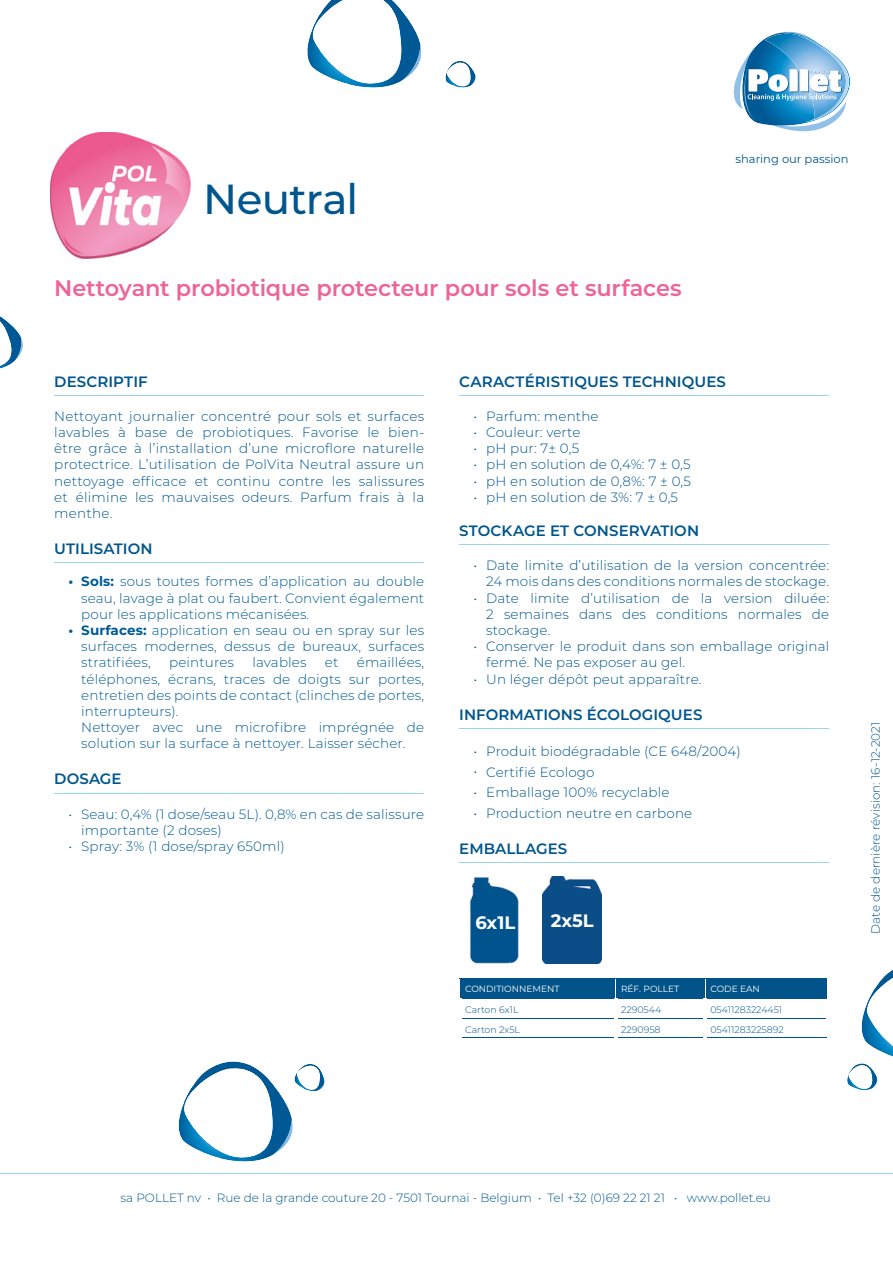
<style>
.page{position:relative;width:893px;height:1263px;background:#fff}
.page>*{position:absolute;margin:0;border:0;box-sizing:border-box;transform-origin:0 0}
.t1{font:500 42px "Montserrat";letter-spacing:-.015em;color:#00568d}
.t2{font:600 22.5px "Montserrat";letter-spacing:-.01em;color:#ec6598}
.t3{font:700 18px "Montserrat";color:#fff}
.t4{font:600 15px "Montserrat";letter-spacing:.005em;color:#00568d}
.t5{font:300 13.5px/16.2px "Montserrat";letter-spacing:.01em;color:#00568d;text-align:justify}
.t6{font:300 13.5px/16.2px "Montserrat";letter-spacing:.01em;color:#005a93;text-align:justify}
.t7{font:300 12px "Montserrat";color:#00568d}
.t8{font:11.55px "Montserrat";color:#00568d}
.t9{font:300 9.45px "Montserrat";color:#005489}
.t10{font:9px "Montserrat";color:#fff}
.s1{font-weight:700}
</style>
<div class="page">
<hr style="left:54px;top:395px;width:370px;height:1px;background:#99d5e9">
<hr style="left:54px;top:562px;width:370px;height:1px;background:#99d5e9">
<hr style="left:54px;top:793px;width:370px;height:1px;background:#99d5e9">
<hr style="left:459px;top:395px;width:370px;height:1px;background:#99d5e9">
<hr style="left:459px;top:544px;width:370px;height:1px;background:#99d5e9">
<hr style="left:459px;top:728px;width:370px;height:1px;background:#99d5e9">
<hr style="left:459px;top:862px;width:370px;height:1px;background:#99d5e9">
<svg style="left:307px;top:0;width:115px;height:88px"></svg>
<svg style="left:178px;top:1061px;width:147px;height:101px"></svg>
<svg style="left:445px;top:61px;width:31px;height:27px"></svg>
<svg style="left:0;top:316px;width:23px;height:52px"></svg>
<hr style="left:0;top:1173px;width:893px;height:1px;background:#99d5e9">
<svg style="left:861px;top:970px;width:32px;height:86px"></svg>
<svg style="left:847px;top:1063px;width:31px;height:27px"></svg>
<img style="left:50px;top:132px;width:140px;height:126px">
<img style="left:470px;top:877px;width:49px;height:86px">
<hr style="left:458px;top:998px;width:158px;height:1px;background:#005489">
<hr style="left:616px;top:998px;width:89px;height:1px;background:#005489">
<div style="left:459px;top:978px;width:368px;height:20px;background:#005489"></div>
<hr style="left:705px;top:998px;width:121px;height:1px;background:#005489">
<hr style="left:461px;top:1018px;width:153px;height:1px;background:#005489">
<hr style="left:617px;top:1018px;width:86px;height:1px;background:#005489">
<hr style="left:458px;top:1038px;width:158px;height:1px;background:#005489">
<hr style="left:616px;top:1038px;width:89px;height:1px;background:#005489">
<hr style="left:706px;top:1018px;width:120px;height:1px;background:#005489">
<hr style="left:705px;top:1038px;width:121px;height:1px;background:#005489">
<hr style="left:458px;top:998px;width:3px;height:20px;background:#fff">
<hr style="left:614px;top:998px;width:3px;height:20px;background:#fff">
<hr style="left:703px;top:998px;width:3px;height:20px;background:#fff">
<img style="left:543px;top:876px;width:59px;height:87px">
<img style="left:846px;top:68px;width:4px;height:34px">
<svg style="left:733px;top:31px;width:113px;height:101px"></svg>
<h1 class="t1" style="left:203px;top:176px;width:157px">Neutral</h1>
<h2 class="t2" style="left:54px;top:275px;width:629px">Nettoyant probiotique protecteur pour sols et surfaces</h2>
<p class="t8" style="left:735px;top:155px;width:115px">sharing our passion</p>
<p class="t4" style="left:54px;top:373px;width:95px">DESCRIPTIF</p>
<p class="t5" style="left:54px;top:408px;width:371px">Nettoyant journalier concentré pour sols et surfaces lavables à base de probiotiques. Favorise le bien&shy;être grâce à l’installation d’une microflore naturelle protectrice. L’utilisation de PolVita Neutral assure un nettoyage efficace et continu contre les salissures et élimine les mauvaises odeurs. Parfum frais à la menthe.</p>
<p class="t4" style="left:54px;top:541px;width:100px">UTILISATION</p>
<p class="t6" style="left:81px;top:574px;width:344px;text-indent:-13px"><span class="s1">• Sols:</span> sous toutes formes d’application au double seau, lavage à plat ou faubert. Convient également pour les applications mécanisées.</p>
<p class="t6" style="left:81px;top:623px;width:344px;text-indent:-13px"><span class="s1">• Surfaces:</span> application en seau ou en spray sur les surfaces modernes, dessus de bureaux, surfaces stratifiées,</p>
<p class="t6" style="left:81px;top:655px;width:344px;text-align:left;text-indent:276px">émaillées, téléphones, écrans, traces de doigts sur portes, entretien des points de contact (clinches de portes, interrupteurs).<br>Nettoyer avec une microfibre imprégnée de solution sur la surface à nettoyer. Laisser sécher.</p>
<p class="t4" style="left:54px;top:771px;width:69px">DOSAGE</p>
<p class="t6" style="left:81px;top:806px;width:344px;text-indent:-13px">• Seau: 0,4% (1 dose/seau 5L). 0,8% en cas de salissure importante (2 doses)</p>
<p class="t6" style="left:69px;top:839px;width:218px">• Spray: 3% (1 dose/spray 650ml)</p>
<p class="t6" style="left:169px;top:655px;width:66px">peintures</p>
<p class="t6" style="left:252px;top:655px;width:56px">lavables</p>
<p class="t6" style="left:325px;top:655px;width:15px">et</p>
<p class="t4" style="left:459px;top:373px;width:268px">CARACTÉRISTIQUES TECHNIQUES</p>
<p class="t5" style="left:473px;top:408px;width:127px">• Parfum: menthe</p>
<p class="t5" style="left:473px;top:425px;width:109px">• Couleur: verte</p>
<p class="t5" style="left:473px;top:441px;width:107px">• pH pur: 7± 0,5</p>
<p class="t5" style="left:473px;top:457px;width:219px">• pH en solution de 0,4%: 7 ± 0,5</p>
<p class="t5" style="left:473px;top:473px;width:219px">• pH en solution de 0,8%: 7 ± 0,5</p>
<p class="t5" style="left:473px;top:489px;width:206px">• pH en solution de 3%: 7 ± 0,5</p>
<p class="t4" style="left:459px;top:523px;width:241px">STOCKAGE ET CONSERVATION</p>
<p class="t5" style="left:473px;top:558px;width:357px;text-align:right">• Date limite d’utilisation de la version concentrée:<br>24 mois dans des conditions normales de stockage.</p>
<p class="t5" style="left:486px;top:590px;width:344px;text-indent:-13px">• Date limite d’utilisation de la version diluée:<br>2 semaines dans des conditions normales de stockage.</p>
<p class="t5" style="left:486px;top:639px;width:344px;text-indent:-13px">• Conserver le produit dans son emballage original fermé. Ne pas exposer au gel.</p>
<p class="t5" style="left:473px;top:671px;width:230px">• Un léger dépôt peut apparaître.</p>
<p class="t4" style="left:459px;top:706px;width:245px">INFORMATIONS ÉCOLOGIQUES</p>
<p class="t5" style="left:473px;top:744px;width:269px">• Produit biodégradable (CE 648/2004)</p>
<p class="t5" style="left:473px;top:764px;width:123px">• Certifié Ecologo</p>
<p class="t5" style="left:473px;top:785px;width:197px">• Emballage 100% recyclable</p>
<p class="t5" style="left:473px;top:805px;width:220px">• Production neutre en carbone</p>
<p class="t4" style="left:459px;top:840px;width:110px">EMBALLAGES</p>
<h3 class="t3" style="left:475px;top:912px;width:42px">6x1L</h3>
<h3 class="t3" style="left:551px;top:910px;width:44px">2x5L</h3>
<p class="t10" style="left:465px;top:983px;width:96px">CONDITIONNEMENT</p>
<p class="t10" style="left:621px;top:983px;width:60px">RÉF. POLLET</p>
<p class="t10" style="left:710px;top:983px;width:51px">CODE EAN</p>
<p class="t9" style="left:465px;top:1005px;width:55px">Carton 6x1L</p>
<p class="t9" style="left:621px;top:1005px;width:42px">2290544</p>
<p class="t9" style="left:710px;top:1005px;width:73px">05411283224451</p>
<p class="t9" style="left:465px;top:1024px;width:57px">Carton 2x5L</p>
<p class="t9" style="left:621px;top:1024px;width:41px">2290958</p>
<p class="t9" style="left:710px;top:1024px;width:75px">05411283225892</p>
<p class="t7" style="left:870px;top:934px;width:214px;rotate:-90deg">Date de dernière révision: 16-12-2021</p>
<p class="t7" style="left:121px;top:1191px;width:652px">sa POLLET nv • Rue de la grande couture 20 - 7501 Tournai - Belgium • Tel +32 (0)69 22 21 21 • www.pollet.eu</p>
</div>
